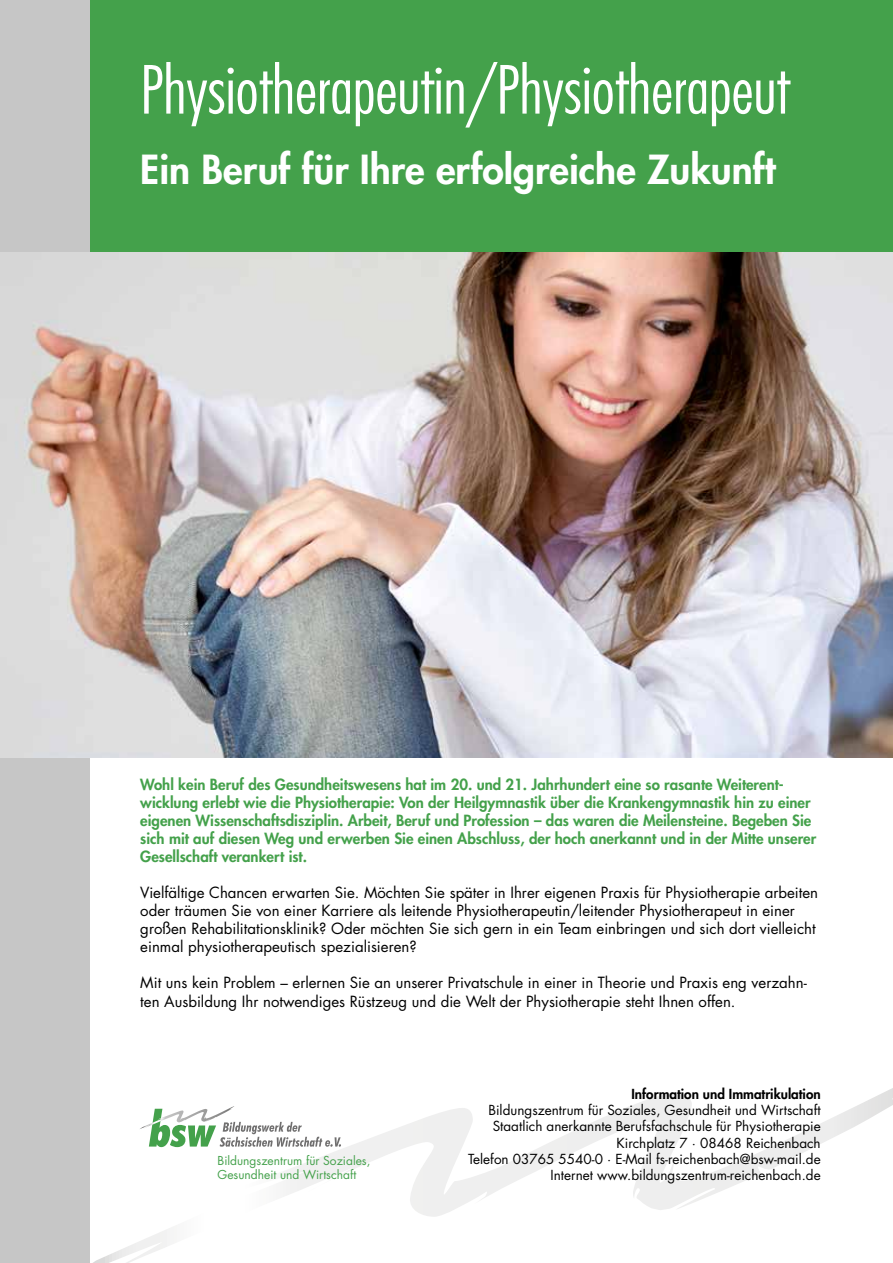
<style>
.page{position:relative;width:893px;height:1263px;background:#fff}
.page>*{position:absolute;margin:0;border:0;box-sizing:border-box;transform-origin:0 0}
.t1{font:300 condensed 64.5px "Futura LT";color:#fff}
.t2{font:800 39px "Futura LT";color:#fff}
.t3{font:15px/18px "Futura LT";color:#000}
.t4{font:800 15px/18px "Futura LT";color:#44a14b}
.t5{font:13.5px/16.2px "Futura LT";color:#000;text-align:right}
.t6{font:800 13.5px "Futura LT";color:#000}
.t7{font:12px/14.4px "Futura LT";color:#44a14b}
</style>
<div class="page">
<svg style="left:93px;top:1088px;width:800px;height:175px"></svg>
<div style="left:0;top:0;width:893px;height:253px;background:#44a14b"></div>
<div style="left:0;top:0;width:89px;height:1263px;background:#c6c6c6"></div>
<img style="left:0;top:253px;width:893px;height:505px">
<svg style="left:139px;top:1106px;width:202px;height:41px"></svg>
<h1 class="t1" style="left:140px;top:52px;width:651px">Physiotherapeutin/Physiotherapeut</h1>
<h2 class="t2" style="left:140px;top:144px;width:637px">Ein Beruf für Ihre erfolgreiche Zukunft</h2>
<p class="t4" style="left:140px;top:775px;width:677px">Wohl kein Beruf des Gesundheitswesens hat im 20. und 21. Jahrhundert eine so rasante Weiterent&shy;wicklung erlebt wie die Physiotherapie: Von der Heilgymnastik über die Krankengymnastik hin zu einer eigenen Wissenschaftsdisziplin. Arbeit, Beruf und Profession – das waren die Meilensteine. Begeben Sie sich mit auf diesen Weg und erwerben Sie einen Abschluss, der hoch anerkannt und in der Mitte unserer Gesellschaft verankert ist.</p>
<p class="t3" style="left:140px;top:884px;width:679px">Vielfältige Chancen erwarten Sie. Möchten Sie später in Ihrer eigenen Praxis für Physiotherapie arbeiten oder träumen Sie von einer Karriere als leitende Physiotherapeutin/leitender Physiotherapeut in einer großen Rehabilitationsklinik? Oder möchten Sie sich gern in ein Team einbringen und sich dort vielleicht einmal physiotherapeutisch spezialisieren?</p>
<p class="t3" style="left:140px;top:973px;width:668px;line-height:18.9px">Mit uns kein Problem – erlernen Sie an unserer Privatschule in einer in Theorie und Praxis eng verzahn&shy;ten Ausbildung Ihr notwendiges Rüstzeug und die Welt der Physiotherapie steht Ihnen offen.</p>
<p class="t7" style="left:218px;top:1153px;width:154px">Bildungszentrum für Soziales,<br>Gesundheit und Wirtschaft</p>
<p class="t6" style="left:631px;top:1085px;width:191px">Information und Immatrikulation</p>
<p class="t5" style="left:468px;top:1102px;width:354px">Bildungszentrum für Soziales, Gesundheit und Wirtschaft Staatlich anerkannte Berufsfachschule für Physiotherapie Kirchplatz 7 · 08468 Reichenbach<br>Telefon 03765 5540-0 · E-Mail fs-reichenbach@bsw-mail.de Internet www.bildungszentrum-reichenbach.de</p>
</div>
